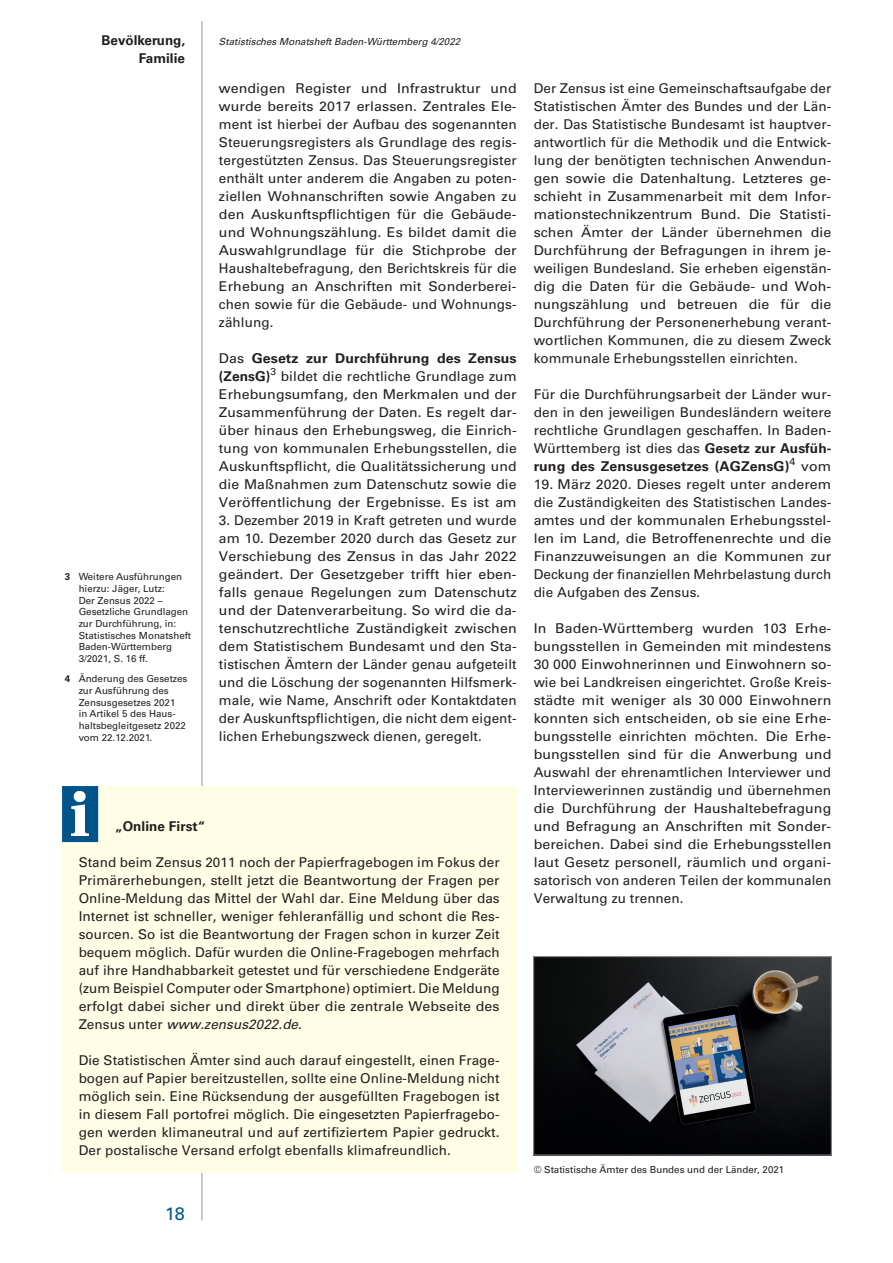
<style>
.page{position:relative;width:893px;height:1263px;background:#fff}
.page>*{position:absolute;margin:0;border:0;box-sizing:border-box;transform-origin:0 0}
.t1{font:18px "Univers";color:#01548a}
.t2{font:13.5px/18px "Univers";letter-spacing:.005em;color:#231f20;text-align:justify}
.t3{font:13.5px/18px "Univers";letter-spacing:.005em;color:#231f20;text-align:justify;scale:1.05 1}
.t4{font:700 13.5px "Univers";color:#231f20}
.t5{font:9.75px/11.7px "Univers";color:#231f20}
.t6{font:italic 9.75px "Univers";color:#231f20}
.s1{font-weight:700}
.s2{font-style:italic}
</style>
<div class="page">
<hr style="left:202px;top:21px;width:1px;height:1199px;background:#939598">
<div style="left:62px;top:786px;width:455px;height:387px;background:#fffde5"></div>
<div style="left:62px;top:786px;width:36px;height:56px;background:#01548a;border:2px solid #01548a"></div>
<img style="left:72px;top:792px;width:17px;height:43px">
<img style="left:535px;top:958px;width:295px;height:195px">
<div style="left:533px;top:956px;width:299px;height:199px;border:1px solid #939598"></div>
<p class="t4" style="left:102px;top:32px;width:85px">Bevölkerung,</p>
<p class="t6" style="left:219px;top:35px;width:243px">Statistisches Monatsheft Baden-Württemberg 4/2022</p>
<p class="t4" style="left:139px;top:50px;width:47px">Familie</p>
<p class="t5" style="left:79px;top:571px;width:114px;text-indent:-14px"><span class="s1">3</span> Weitere Ausführungen hierzu: Jäger, Lutz:<br>Der Zensus 2022 –<br>Gesetzliche Grundlagen zur Durchführung, in:<br>Statistisches Monatsheft<br>Baden-Württemberg<br>3/2021, S. 16 ff.</p>
<p class="t5" style="left:79px;top:673px;width:110px;text-indent:-14px"><span class="s1">4</span> Änderung des Gesetzes zur Ausführung des<br>Zensusgesetzes 2021<br>in Artikel 5 des Haus&shy;haltsbegleitgesetz 2022 vom 22.12.2021.</p>
<p class="t3" style="left:219px;top:79px;width:285px">wendigen Register und Infrastruktur und wurde bereits 2017 erlassen. Zentrales Ele‑ ment ist hierbei der Aufbau des sogenannten Steuerungsregisters als Grundlage des regis‑ tergestützten Zensus. Das Steuerungsregister enthält unter anderem die Angaben zu poten&shy;ziellen Wohnanschriften sowie Angaben zu den Auskunftspflichtigen für die Gebäude&shy;und Wohnungszählung. Es bildet damit die Auswahlgrundlage für die Stichprobe der Haushaltebefragung, den Berichtskreis für die Erhebung an Anschriften mit Sonderberei‑ chen sowie für die Gebäude- und Wohnungs&shy;zählung.</p>
<p class="t3" style="left:219px;top:349px;width:285px">Das <span class="s1">Gesetz zur Durchführung des Zensus (ZensG)</span><sup>3</sup> bildet die rechtliche Grundlage zum Erhebungsumfang, den Merkmalen und der Zusammenführung der Daten. Es regelt dar‑ über hinaus den Erhebungsweg, die Einrich‑ tung von kommunalen Erhebungsstellen, die Auskunftspflicht, die Qualitätssicherung und die Maßnahmen zum Datenschutz sowie die Veröffentlichung der Ergebnisse. Es ist am</p>
<p class="t2" style="left:219px;top:511px;width:299px">3. Dezember 2019 in Kraft getreten und wurde am 10. Dezember 2020 durch das Gesetz zur Verschiebung des Zensus in das Jahr 2022 geändert. Der Gesetzgeber trifft hier eben‑ falls genaue Regelungen zum Datenschutz und der Datenverarbeitung. So wird die da‑ tenschutzrechtliche Zuständigkeit zwischen dem Statistischem Bundesamt und den Sta‑ tistischen Ämtern der Länder genau aufgeteilt und die Löschung der sogenannten Hilfsmerk&shy;male, wie Name, Anschrift oder Kontaktdaten der Auskunftspflichtigen, die nicht dem eigent&shy;lichen Erhebungszweck dienen, geregelt.</p>
<p class="t4" style="left:115px;top:818px;width:92px">„Online First“</p>
<p class="t2" style="left:79px;top:853px;width:422px">Stand beim Zensus 2011 noch der Papierfragebogen im Fokus der Primärerhebungen, stellt jetzt die Beantwortung der Fragen per Online-Meldung das Mittel der Wahl dar. Eine Meldung über das Internet ist schneller, weniger fehleranfällig und schont die Res&shy;sourcen. So ist die Beantwortung der Fragen schon in kurzer Zeit bequem möglich. Dafür wurden die Online-Fragebogen mehrfach auf ihre Handhabbarkeit getestet und für verschiedene Endgeräte (zum Beispiel Computer oder Smartphone) optimiert. Die Meldung erfolgt dabei sicher und direkt über die zentrale Webseite des Zensus unter <span class="s2">www.zensus2022.de</span>.</p>
<p class="t2" style="left:79px;top:1051px;width:422px">Die Statistischen Ämter sind auch darauf eingestellt, einen Frage&shy;bogen auf Papier bereitzustellen, sollte eine Online-Meldung nicht möglich sein. Eine Rücksendung der ausgefüllten Fragebogen ist in diesem Fall portofrei möglich. Die eingesetzten Papierfragebo&shy;gen werden klimaneutral und auf zertifiziertem Papier gedruckt.<br>Der postalische Versand erfolgt ebenfalls klimafreundlich.</p>
<h1 class="t1" style="left:165px;top:1203px;width:21px">18</h1>
<p class="t2" style="left:534px;top:79px;width:299px">Der Zensus ist eine Gemeinschaftsaufgabe der Statistischen Ämter des Bundes und der Län‑ der. Das Statistische Bundesamt ist hauptver&shy;antwortlich für die Methodik und die Entwick&shy;lung der benötigten technischen Anwendun‑ gen sowie die Datenhaltung. Letzteres ge‑ schieht in Zusammenarbeit mit dem Infor‑ mationstechnikzentrum Bund. Die Statisti‑ schen Ämter der Länder übernehmen die Durchführung der Befragungen in ihrem je‑ weiligen Bundesland. Sie erheben eigenstän‑ dig die Daten für die Gebäude- und Woh‑ nungszählung und betreuen die für die Durchführung der Personenerhebung verant&shy;wortlichen Kommunen, die zu diesem Zweck kommunale Erhebungsstellen einrichten.</p>
<p class="t2" style="left:534px;top:385px;width:299px">Für die Durchführungsarbeit der Länder wur‑ den in den jeweiligen Bundesländern weitere rechtliche Grundlagen geschaffen. In Baden-Württemberg ist dies das <span class="s1">Gesetz zur Ausfüh‑ rung des Zensusgesetzes (AGZensG)</span><sup>4</sup> vom</p>
<p class="t3" style="left:534px;top:475px;width:285px">19. März 2020. Dieses regelt unter anderem die Zuständigkeiten des Statistischen Landes&shy;amtes und der kommunalen Erhebungsstel‑ len im Land, die Betroffenenrechte und die Finanzzuweisungen an die Kommunen zur Deckung der finanziellen Mehrbelastung durch die Aufgaben des Zensus.</p>
<p class="t3" style="left:534px;top:619px;width:285px">In Baden-Württemberg wurden 103 Erhe‑ bungsstellen in Gemeinden mit mindestens 30 000 Einwohnerinnen und Einwohnern so‑ wie bei Landkreisen eingerichtet. Große Kreis&shy;städte mit weniger als 30 000 Einwohnern konnten sich entscheiden, ob sie eine Erhe‑ bungsstelle einrichten möchten. Die Erhe‑ bungsstellen sind für die Anwerbung und Auswahl der ehrenamtlichen Interviewer und Interviewerinnen zuständig und übernehmen die Durchführung der Haushaltebefragung und Befragung an Anschriften mit Sonder‑ bereichen. Dabei sind die Erhebungsstellen laut Gesetz personell, räumlich und organi‑ satorisch von anderen Teilen der kommunalen Verwaltung zu trennen.</p>
<p class="t5" style="left:534px;top:1164px;width:252px">© Statistische Ämter des Bundes und der Länder, 2021</p>
</div>
